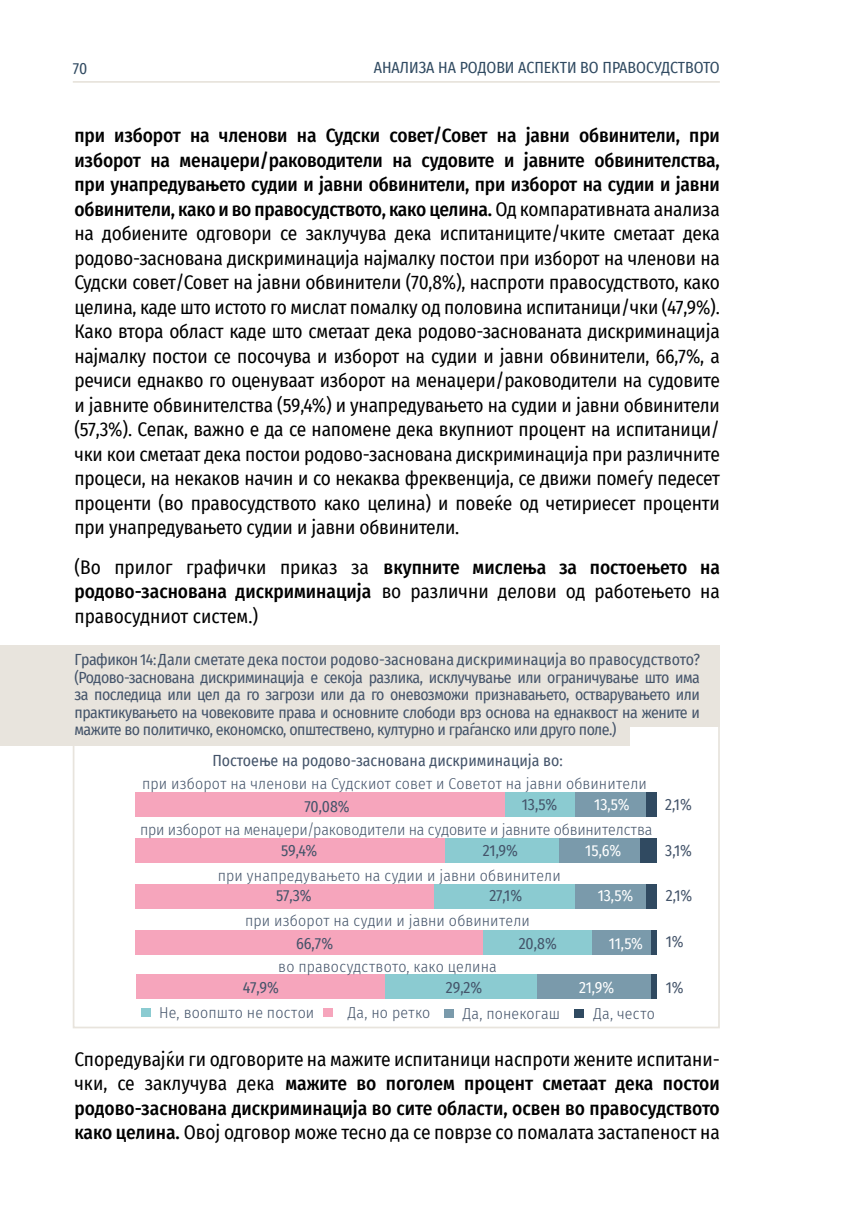
<style>
.page{position:relative;width:844px;height:1216px;background:#fff}
.page>*{position:absolute;margin:0;border:0;box-sizing:border-box;transform-origin:0 0}
.t1{font:19.25px/24.5px "Fira Sans Condensed";letter-spacing:-.01em;color:#000;text-align:justify}
.t2{font:15.75px/17.5px "Fira Sans Condensed";letter-spacing:-.02em;color:#44546a;text-align:justify}
.t3{font:300 15.75px "Fira Sans Condensed";letter-spacing:.005em;color:#44546a}
.t4{font:15.75px "Fira Sans Condensed";color:#44546a}
.t5{font:15.75px "Fira Sans Condensed";color:#304a61}
.t6{font:15.75px "Fira Sans Condensed";color:#fff}
.s1{font-weight:500}
</style>
<div class="page">
<hr style="left:73px;top:81px;width:646px;height:2px;background:#e8e4dd">
<hr style="left:843px;top:429px;width:1px;height:42px;background:#e8e4dd">
<div style="left:136px;top:792px;width:368px;height:24px;background:#f6a5bc"></div>
<div style="left:136px;top:837px;width:309px;height:25px;background:#f6a5bc"></div>
<div style="left:136px;top:883px;width:298px;height:25px;background:#f6a5bc"></div>
<div style="left:136px;top:929px;width:347px;height:25px;background:#f6a5bc"></div>
<div style="left:136px;top:973px;width:249px;height:25px;background:#f6a5bc"></div>
<div style="left:504px;top:792px;width:71px;height:24px;background:#8bcbd1"></div>
<div style="left:445px;top:837px;width:114px;height:25px;background:#8bcbd1"></div>
<div style="left:434px;top:883px;width:141px;height:25px;background:#8bcbd1"></div>
<div style="left:483px;top:929px;width:108px;height:25px;background:#8bcbd1"></div>
<div style="left:385px;top:973px;width:152px;height:25px;background:#8bcbd1"></div>
<div style="left:575px;top:792px;width:71px;height:24px;background:#7a9aab"></div>
<div style="left:559px;top:837px;width:81px;height:25px;background:#7a9aab"></div>
<div style="left:575px;top:883px;width:71px;height:25px;background:#7a9aab"></div>
<div style="left:591px;top:929px;width:60px;height:25px;background:#7a9aab"></div>
<div style="left:537px;top:973px;width:114px;height:25px;background:#7a9aab"></div>
<div style="left:646px;top:792px;width:10px;height:24px;background:#304a61"></div>
<div style="left:640px;top:837px;width:16px;height:25px;background:#304a61"></div>
<div style="left:646px;top:883px;width:10px;height:25px;background:#304a61"></div>
<div style="left:651px;top:929px;width:5px;height:25px;background:#304a61"></div>
<div style="left:651px;top:973px;width:5px;height:25px;background:#304a61"></div>
<div style="left:0;top:644px;width:719px;height:82px;background:#e8e4dd"></div>
<div style="left:0;top:704px;width:629px;height:41px;background:#e8e4dd"></div>
<div style="left:141px;top:1008px;width:9px;height:9px;background:#8bcbd1"></div>
<div style="left:323px;top:1008px;width:10px;height:9px;background:#f6a5bc"></div>
<div style="left:444px;top:1009px;width:9px;height:9px;background:#7a9aab"></div>
<div style="left:574px;top:1009px;width:9px;height:9px;background:#304a61"></div>
<p class="t5" style="left:73px;top:57px;width:16px">70</p>
<p class="t5" style="left:373px;top:56px;width:347px">АНАЛИЗА НА РОДОВИ АСПЕКТИ ВО ПРАВОСУДСТВОТО</p>
<p class="t1" style="left:74px;top:123px;width:646px"><span class="s1">при изборот на членови на Судски совет/Совет на јавни обвинители, при изборот на менаџери/раководители на судовите и јавните обвинителства, при унапредувањето судии и јавни обвинители, при изборот на судии и јавни обвинители, како и во правосудството, како целина.</span> Од компаративната анализа на добиените одговори се заклучува дека испитаниците/чките сметаат дека родово-заснована дискриминација најмалку постои при изборот на членови на Судски совет/Совет на јавни обвинители (70,8%), наспроти правосудството, како целина, каде што истото го мислат помалку од половина испитаници/чки (47,9%).<br>Како втора област каде што сметаат дека родово-заснованата дискриминација најмалку постои се посочува и изборот на судии и јавни обвинители, 66,7%, а речиси еднакво го оценуваат изборот на менаџери/раководители на судовите и јавните обвинителства (59,4%) и унапредувањето на судии и јавни обвинители (57,3%). Сепак, важно е да се напомене дека вкупниот процент на испитаници/ чки кои сметаат дека постои родово-заснована дискриминација при различните процеси, на некаков начин и со некаква фреквенција, се движи помеѓу педесет проценти (во правосудството како целина) и повеќе од четириесет проценти при унапредувањето судии и јавни обвинители.</p>
<p class="t1" style="left:74px;top:554px;width:646px">(Во прилог графички приказ за <span class="s1">вкупните мислења за постоењето на родово-заснована дискриминација</span> во различни делови од работењето на правосудниот систем.)</p>
<p class="t2" style="left:74px;top:650px;width:627px">Графикон 14: Дали сметате дека постои родово-заснована дискриминација во правосудството? (Родово-заснована дискриминација е секоја разлика, исклучување или ограничување што има за последица или цел да го загрози или да го оневозможи признавањето, остварувањето или практикувањето на човековите права и основните слободи врз основа на еднаквост на жените и мажите во политичко, економско, општествено, културно и граѓанско или друго поле.)</p>
<p class="t4" style="left:212px;top:748px;width:352px">Постоење на родово-заснована дискриминација вo:</p>
<p class="t3" style="left:142px;top:772px;width:506px">при изборот на членови на Судскиот совет и Советот на јавни обвинители</p>
<p class="t3" style="left:140px;top:818px;width:514px">при изборот на менаџери/раководители на судовите и јавните обвинителства</p>
<p class="t3" style="left:218px;top:864px;width:344px">при унапредувањето на судии и јавни обвинители</p>
<p class="t3" style="left:245px;top:909px;width:286px">при изборот на судии и јавни обвинители</p>
<p class="t3" style="left:278px;top:955px;width:220px">во правосудството, како целина</p>
<p class="t2" style="left:521px;top:795px;width:37px">13,5%</p>
<p class="t6" style="left:594px;top:792px;width:37px">13,5%</p>
<p class="t2" style="left:665px;top:795px;width:28px">2,1%</p>
<p class="t2" style="left:665px;top:841px;width:28px">3,1%</p>
<p class="t2" style="left:665px;top:886px;width:28px">2,1%</p>
<p class="t2" style="left:665px;top:932px;width:19px">1%</p>
<p class="t2" style="left:665px;top:978px;width:19px">1%</p>
<p class="t2" style="left:304px;top:797px;width:47px">70,08%</p>
<p class="t2" style="left:281px;top:841px;width:38px">59,4%</p>
<p class="t2" style="left:276px;top:886px;width:37px">57,3%</p>
<p class="t2" style="left:296px;top:934px;width:39px">66,7%</p>
<p class="t2" style="left:243px;top:978px;width:38px">47,9%</p>
<p class="t2" style="left:445px;top:978px;width:38px">29,2%</p>
<p class="t2" style="left:483px;top:841px;width:37px">21,9%</p>
<p class="t6" style="left:585px;top:838px;width:38px">15,6%</p>
<p class="t2" style="left:489px;top:886px;width:34px">27,1%</p>
<p class="t6" style="left:597px;top:884px;width:37px">13,5%</p>
<p class="t2" style="left:518px;top:934px;width:40px">20,8%</p>
<p class="t6" style="left:608px;top:931px;width:36px">11,5%</p>
<p class="t6" style="left:579px;top:975px;width:37px">21,9%</p>
<p class="t3" style="left:159px;top:1001px;width:157px">Не, воопшто не постои</p>
<p class="t3" style="left:347px;top:1001px;width:84px">Да, но ретко</p>
<p class="t3" style="left:462px;top:1002px;width:99px">Да, понекогаш</p>
<p class="t3" style="left:593px;top:1002px;width:63px">Да, често</p>
<p class="t1" style="left:74px;top:1045px;width:646px">Споредувајќи ги одговорите на мажите испитаници наспроти жените испитани&shy;чки, се заклучува дека <span class="s1">мажите во поголем процент сметаат дека постои родово-заснована дискриминација во сите области, освен во правосудството како целина.</span> Овој одговор може тесно да се поврзе со помалата застапеност на</p>
</div>
